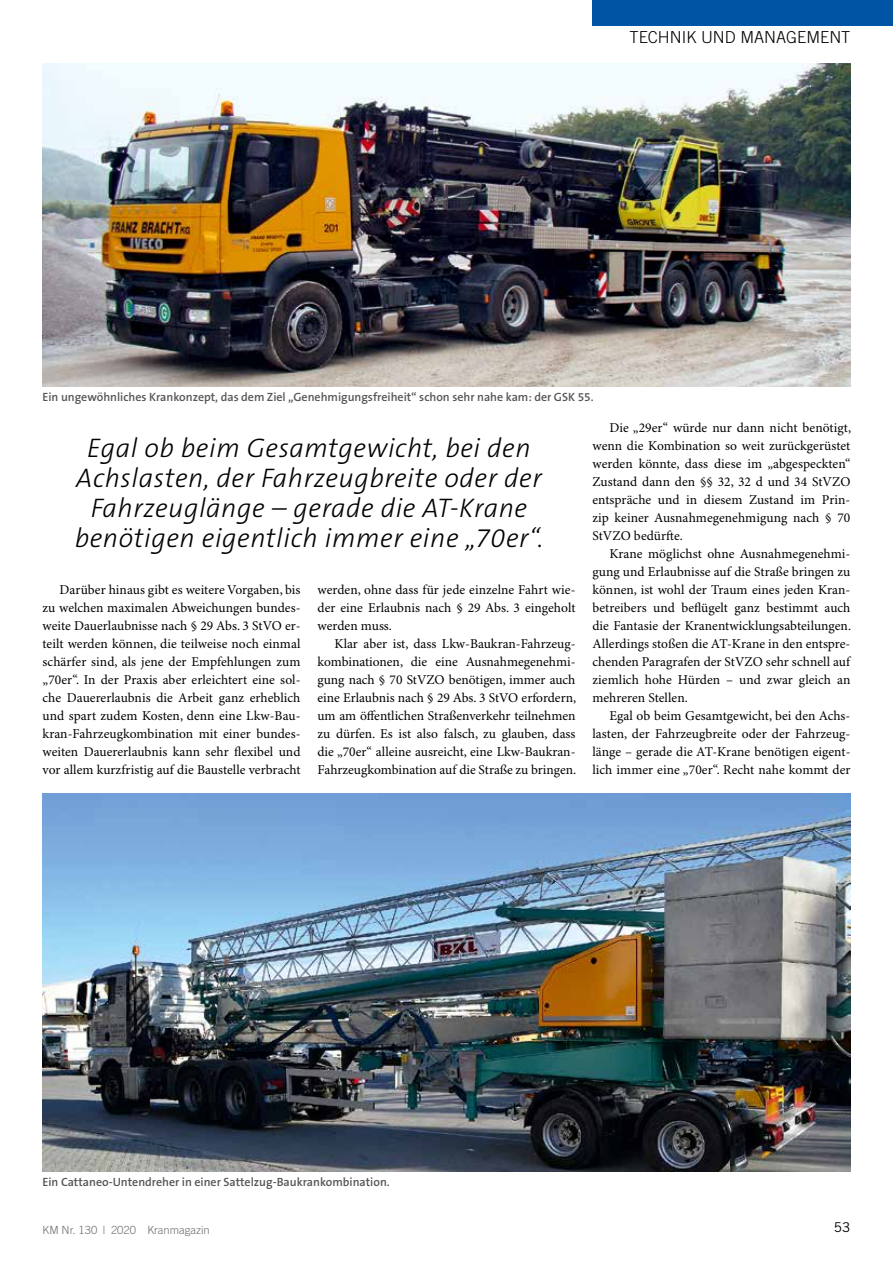
<style>
.page{position:relative;width:893px;height:1263px;background:#fff}
.page>*{position:absolute;margin:0;border:0;box-sizing:border-box;transform-origin:0 0}
.t1{font:italic 300 27px/30px "The Sans B3";letter-spacing:.02em;color:#000;text-align:center}
.t2{font:300 16.5px "Trade Gothic";color:#000}
.t3{font:13.5px/18px "Minion Pro";letter-spacing:.005em;color:#000;text-align:justify}
.t4{font:13.5px "Trade Gothic";color:#000}
.t5{font:600 12px "The Sans B6";color:#565655}
.t6{font:300 11.25px "Trade Gothic";color:#6e6e6e}
</style>
<div class="page">
<div style="left:592px;top:0;width:301px;height:26px;background:#0054a4"></div>
<img style="left:43px;top:64px;width:807px;height:323px">
<img style="left:43px;top:793px;width:807px;height:378px">
<p class="t2" style="left:629px;top:27px;width:222px">TECHNIK UND MANAGEMENT</p>
<p class="t5" style="left:43px;top:391px;width:553px">Ein ungewöhnliches Krankonzept, das dem Ziel „Genehmigungsfreiheit“ schon sehr nahe kam: der GSK 55.</p>
<h1 class="t1" style="left:75px;top:434px;width:470px">Egal ob beim Gesamtgewicht, bei den Achslasten, der Fahrzeugbreite oder der Fahrzeuglänge – gerade die AT-Krane benötigen eigentlich immer eine „70er“.</h1>
<p class="t3" style="left:43px;top:581px;width:259px;text-indent:17px">Darüber hinaus gibt es weitere Vorgaben, bis zu welchen maximalen Abweichungen bundes&shy;weite Dauerlaubnisse nach § 29 Abs. 3 StVO er&shy;teilt werden können, die teilweise noch einmal schärfer sind, als jene der Empfehlungen zum „70er“. In der Praxis aber erleichtert eine sol&shy;che Dauererlaubnis die Arbeit ganz erheblich und spart zudem Kosten, denn eine Lkw-Bau&shy;kran-Fahrzeugkombination mit einer bundes&shy;weiten Dauererlaubnis kann sehr flexibel und vor allem kurzfristig auf die Baustelle verbracht</p>
<p class="t3" style="left:317px;top:581px;width:259px">werden, ohne dass für jede einzelne Fahrt wie&shy;der eine Erlaubnis nach § 29 Abs. 3 eingeholt werden muss.</p>
<p class="t3" style="left:317px;top:635px;width:260px;text-indent:17px">Klar aber ist, dass Lkw-Baukran-Fahrzeug&shy;kombinationen, die eine Ausnahmegenehmi&shy;gung nach § 70 StVZO benötigen, immer auch eine Erlaubnis nach § 29 Abs. 3 StVO erfordern, um am öffentlichen Straßenverkehr teilnehmen zu dürfen. Es ist also falsch, zu glauben, dass die „70er“ alleine ausreicht, eine Lkw-Baukran-Fahrzeugkombination auf die Straße zu bringen.</p>
<p class="t3" style="left:592px;top:419px;width:260px;text-indent:17px">Die „29er“ würde nur dann nicht benötigt, wenn die Kombination so weit zurückgerüstet werden könnte, dass diese im „abgespeckten“ Zustand dann den §§ 32, 32 d und 34 StVZO entspräche und in diesem Zustand im Prin&shy;zip keiner Ausnahmegenehmigung nach § 70<br>StVZO bedürfte.</p>
<p class="t3" style="left:592px;top:545px;width:260px;text-indent:17px">Krane möglichst ohne Ausnahmegenehmi&shy;gung und Erlaubnisse auf die Straße bringen zu können, ist wohl der Traum eines jeden Kran&shy;betreibers und beflügelt ganz bestimmt auch die Fantasie der Kranentwicklungsabteilungen.<br>Allerdings stoßen die AT-Krane in den entspre&shy;chenden Paragrafen der StVZO sehr schnell auf ziemlich hohe Hürden – und zwar gleich an mehreren Stellen.</p>
<p class="t3" style="left:592px;top:707px;width:259px;text-indent:17px">Egal ob beim Gesamtgewicht, bei den Achs&shy;lasten, der Fahrzeugbreite oder der Fahrzeug&shy;länge – gerade die AT-Krane benötigen eigent&shy;lich immer eine „70er“. Recht nahe kommt der</p>
<p class="t5" style="left:43px;top:1175px;width:349px">Ein Cattaneo-Untendreher in einer Sattelzug-Baukrankombination.</p>
<p class="t6" style="left:43px;top:1223px;width:169px">KM Nr. 130 | 2020 Kranmagazin</p>
<p class="t4" style="left:834px;top:1219px;width:18px">53</p>
</div>
